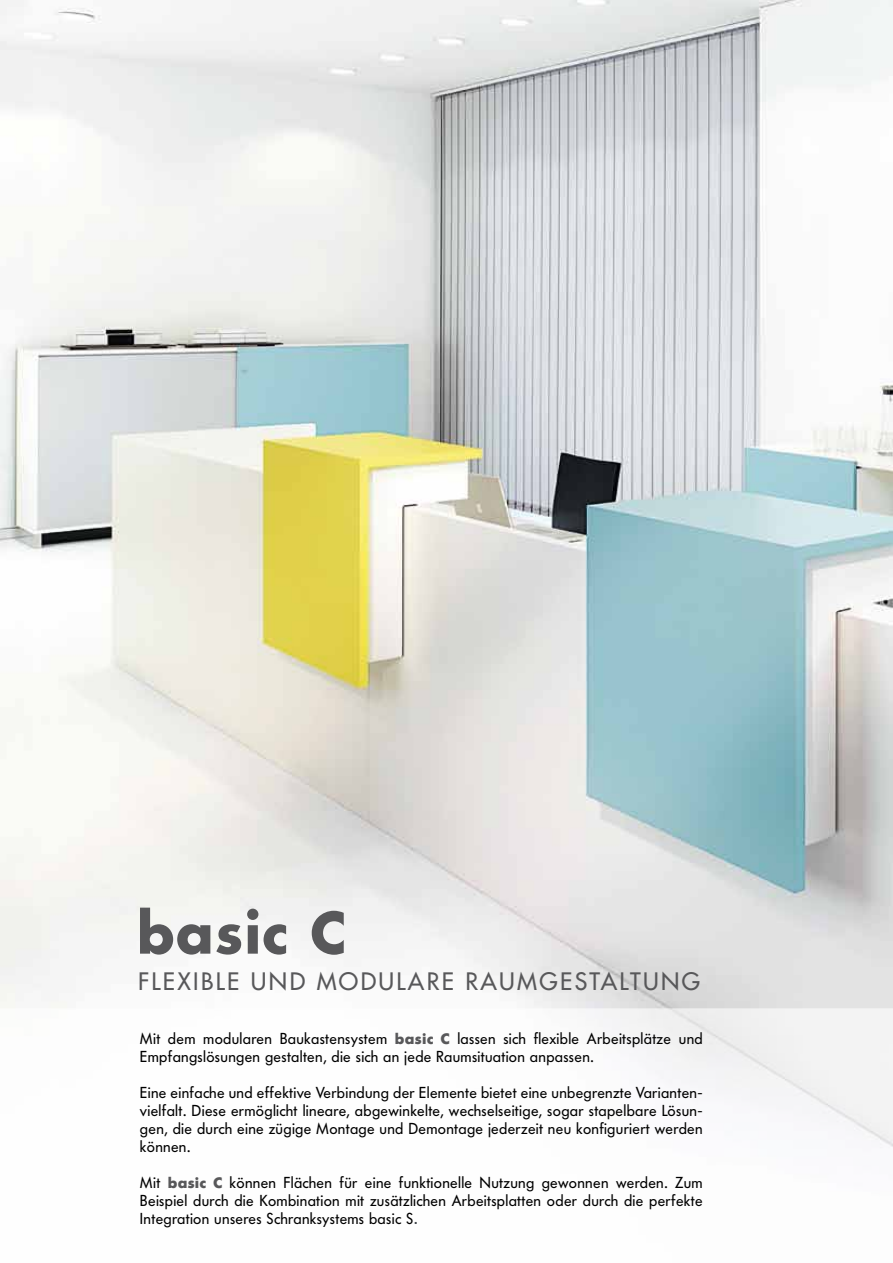
<style>
.page{position:relative;width:893px;height:1263px;background:#fff}
.page>*{position:absolute;margin:0;border:0;box-sizing:border-box;transform-origin:0 0}
.t1{font:700 55.5px "Futura";letter-spacing:.02em;color:#58585a}
.t2{font:23.4px "Futura";letter-spacing:.1em;color:#58585a}
.t3{font:15.75px/18px "Futura BQ";letter-spacing:.02em;color:#000;text-align:justify}
.s1{font-weight:700;font-size:15px;color:#58585a}
.s2{font-family:"Frutiger";font-weight:700;font-stretch:condensed;color:#3f454a}
</style>
<div class="page">
<img style="left:0;top:0;width:893px;height:1008px">
<div style="left:552px;top:1008px;width:341px;height:140px;background:#f5f5f7"></div>
<h1 class="t1" style="left:137px;top:894px;width:211px">basic C</h1>
<h2 class="t2" style="left:138px;top:966px;width:563px">FLEXIBLE UND MODULARE RAUMGESTALTUNG</h2>
<p class="t3" style="left:140px;top:1030px;width:564px">Mit dem modularen Baukastensystem <span class="s1">basic C</span> lassen sich flexible Arbeitsplätze und<br>Empfangslösungen gestalten, die sich an jede Raumsituation anpassen.</p>
<p class="t3" style="left:140px;top:1084px;width:564px">Eine einfache und effektive Verbindung der Elemente bietet eine unbegrenzte Varianten&shy;vielfalt. Diese ermöglicht lineare, abgewinkelte, wechselseitige, sogar stapelbare Lösun&shy;gen, die durch eine zügige Montage und Demontage jederzeit neu konfiguriert werden können.</p>
<p class="t3" style="left:140px;top:1174px;width:564px">Mit <span class="s1">basic C</span> können Flächen für eine funktionelle Nutzung gewonnen werden. Zum Beispiel durch die Kombination mit zusätzlichen Arbeitsplatten oder durch die perfekte Integration unseres Schranksystems basic S<span class="s2">.</span></p>
</div>
